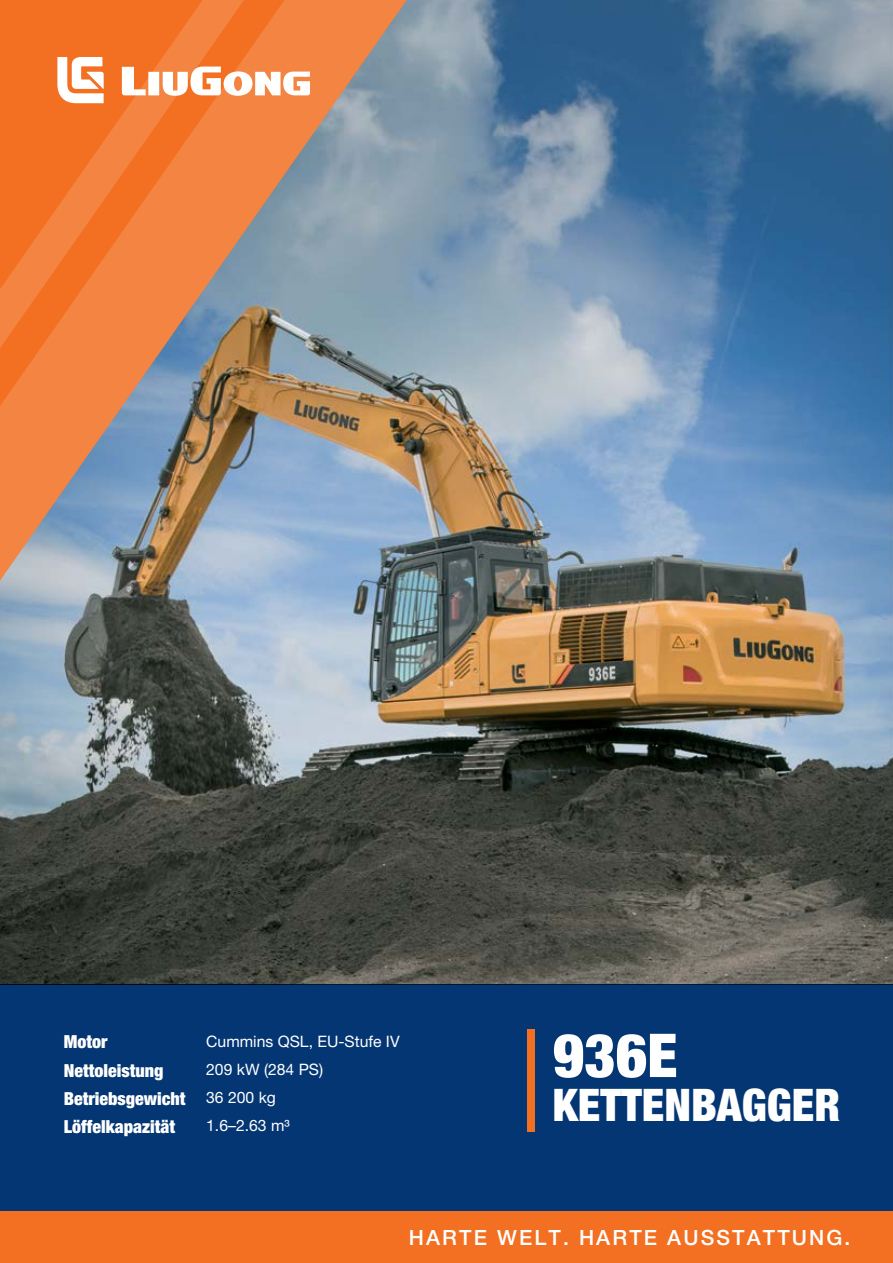
<style>
.page{position:relative;width:893px;height:1263px;background:#fff}
.page>*{position:absolute;margin:0;border:0;box-sizing:border-box;transform-origin:0 0}
.t1{font:900 condensed 60.6px "Helvetica Neue LT Pro";color:#fff}
.t2{font:900 condensed 45px "Helvetica Neue LT Pro";color:#fff}
.t3{font:500 21px "Helvetica Neue LT Pro";letter-spacing:.1em;color:#fff}
.t4{font:900 condensed 18px/28.2px "Helvetica Neue LT Pro";color:#fff}
.t5{font:15.75px "Helvetica Neue LT Pro";color:#fff}
.s1{font-weight:400;font-stretch:normal;font-size:15.75px}
</style>
<div class="page">
<img style="left:0;top:0;width:893px;height:984px">
<div style="left:0;top:984px;width:893px;height:228px;background:#043673"></div>
<div style="left:527px;top:1029px;width:8px;height:103px;background:#f36f21"></div>
<img style="left:0;top:0;width:422px;height:611px">
<svg style="left:0;top:0;width:259px;height:379px;background:#e67b3c"></svg>
<svg style="left:57px;top:57px;width:47px;height:46px"></svg>
<svg style="left:122px;top:67px;width:188px;height:29px"></svg>
<div style="left:0;top:1212px;width:893px;height:51px;background:#f36f21"></div>
<p class="t4" style="left:64px;top:1028px;width:45px">Motor</p>
<p class="t5" style="left:206px;top:1031px;width:195px">Cummins QSL, EU-Stufe IV</p>
<p class="t4" style="left:64px;top:1056px;width:101px">Nettoleistung</p>
<p class="t5" style="left:206px;top:1059px;width:119px">209 kW (284 PS)</p>
<p class="t4" style="left:64px;top:1084px;width:214px">Betriebsgewicht <span class="s1">36 200 kg<br></span>Löffelkapazität</p>
<p class="t5" style="left:206px;top:1116px;width:85px">1.6–2.63 m³</p>
<h1 class="t1" style="left:553px;top:1019px;width:126px">936E</h1>
<h2 class="t2" style="left:553px;top:1078px;width:289px">KETTENBAGGER</h2>
<p class="t3" style="left:409px;top:1225px;width:443px">HARTE WELT. HARTE AUSSTATTUNG.</p>
</div>
